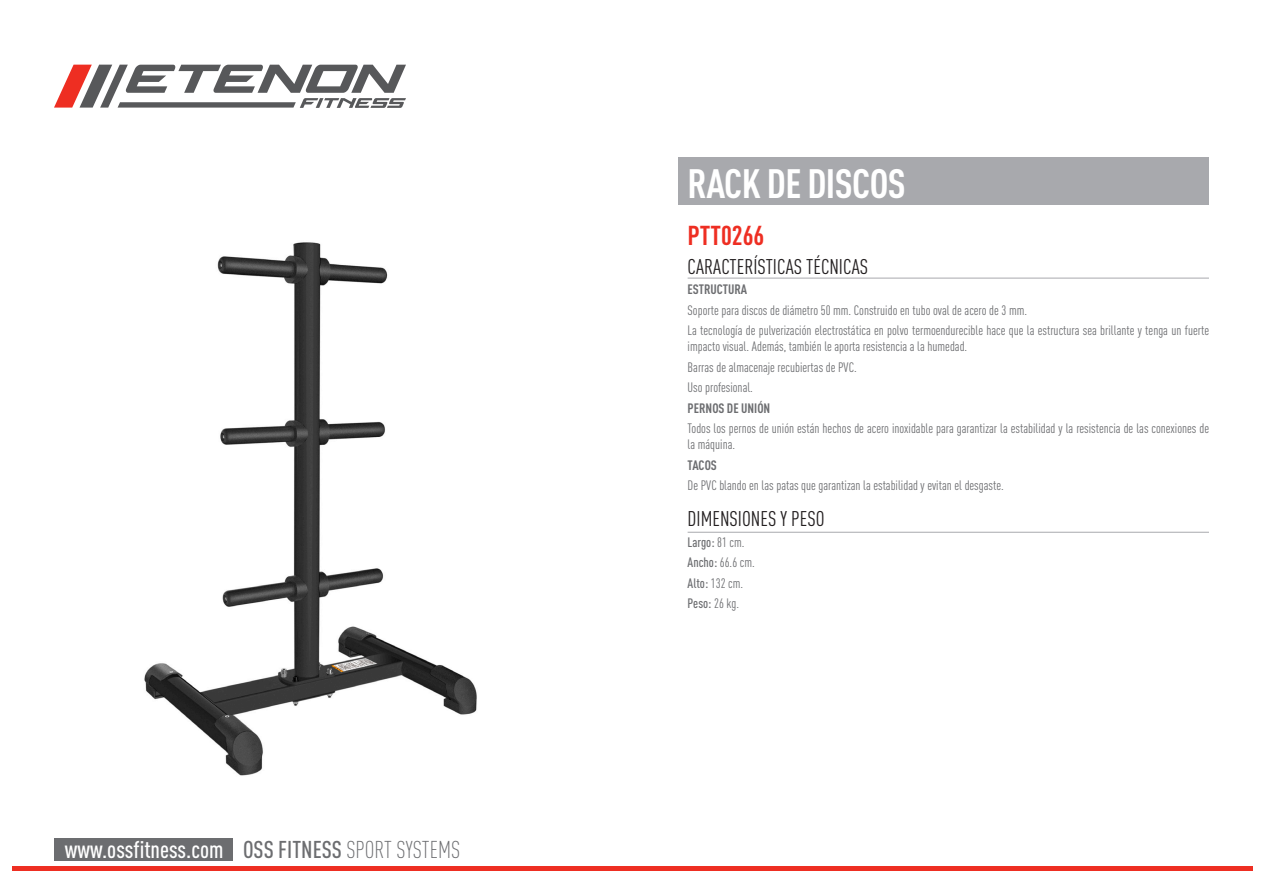
<style>
.page{position:relative;width:1263px;height:893px;background:#fff}
.page>*{position:absolute;margin:0;border:0;box-sizing:border-box;transform-origin:0 0}
.t1{font:700 condensed 40.5px "DIN Pro";letter-spacing:-.015em;color:#fff}
.t2{font:700 condensed 27px "DIN Pro";color:#ee2e22}
.t3{font:500 condensed 24px "DIN Pro";color:#fff}
.t4{font:condensed 21px "DIN Pro";color:#231f20}
.t5{font:condensed 13.5px/20.4px "DIN Pro";color:#6c6d70}
.t6{font:700 condensed 13.5px "DIN Pro";color:#6c6d70}
.s1{color:#6c6d70}
.s2{font-weight:300;color:#6c6d70}
.s3{font-weight:500}
</style>
<div class="page">
<hr style="left:13px;top:866px;width:1240px;height:4px;background:#ee2e22">
<div style="left:54px;top:838px;width:178px;height:23px;background:#6c6d70"></div>
<svg style="left:54px;top:65px;width:352px;height:43px"></svg>
<div style="left:678px;top:157px;width:531px;height:48px;background:#a8a9ad"></div>
<hr style="left:688px;top:278px;width:521px;height:1px;background:#a8a9ad">
<hr style="left:688px;top:532px;width:521px;height:1px;background:#a8a9ad">
<img style="left:144px;top:242px;width:333px;height:534px">
<h3 class="t3" style="left:65px;top:831px;width:397px">www.ossfitness.com <span class="s1">OSS FITNESS</span> <span class="s2">SPORT SYSTEMS</span></h3>
<h1 class="t1" style="left:688px;top:153px;width:220px">RACK DE DISCOS</h1>
<h2 class="t2" style="left:688px;top:215px;width:78px">PTT0266</h2>
<h3 class="t4" style="left:688px;top:251px;width:182px">CARACTERÍSTICAS TÉCNICAS</h3>
<p class="t6" style="left:688px;top:279px;width:61px">ESTRUCTURA</p>
<p class="t5" style="left:688px;top:299px;width:523px">Soporte para discos de diámetro 50 mm. Construido en tubo oval de acero de 3 mm.<br>La tecnología de pulverización electrostática en polvo termoendurecible hace que la estructura sea brillante y tenga un fuerte</p>
<p class="t5" style="left:688px;top:335px;width:281px">impacto visual. Además, también le aporta resistencia a la humedad.<br>Barras de almacenaje recubiertas de PVC.<br>Uso profesional.</p>
<p class="t6" style="left:688px;top:398px;width:84px">PERNOS DE UNIÓN</p>
<p class="t5" style="left:688px;top:419px;width:523px;line-height:16.2px">Todos los pernos de unión están hechos de acero inoxidable para garantizar la estabilidad y la resistencia de las conexiones de la máquina.</p>
<p class="t6" style="left:688px;top:455px;width:31px">TACOS</p>
<p class="t5" style="left:688px;top:474px;width:318px">De PVC blando en las patas que garantizan la estabilidad y evitan el desgaste.</p>
<h3 class="t4" style="left:688px;top:504px;width:138px">DIMENSIONES Y PESO</h3>
<p class="t5" style="left:688px;top:531px;width:69px"><span class="s3">Largo:</span> 81 cm.<br><span class="s3">Ancho:</span> 66.6 cm.<br><span class="s3">Alto:</span> 132 cm.<br><span class="s3">Peso:</span> 26 kg.</p>
</div>
